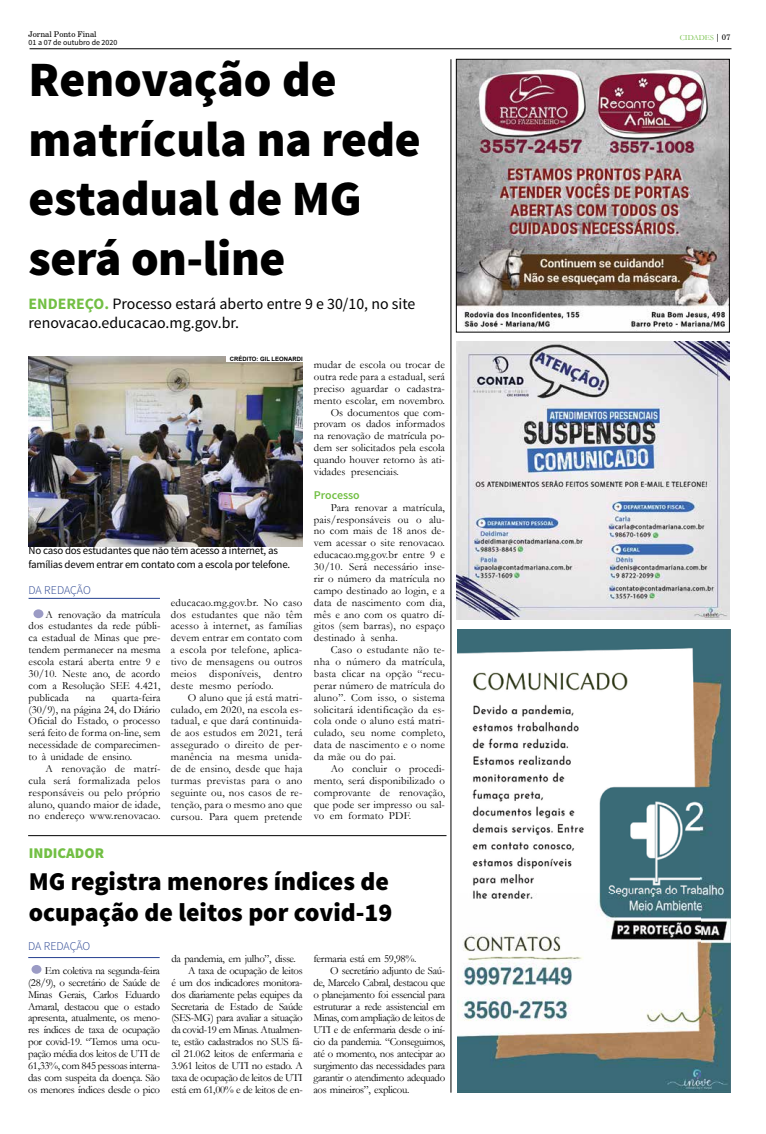
<style>
.page{position:relative;width:766px;height:1134px;background:#fff}
.page>*{position:absolute;margin:0;border:0;box-sizing:border-box;transform-origin:0 0}
.t1{font:900 49.5px/59.4px "Source Sans Pro";letter-spacing:-.01em;color:#000}
.t2{font:900 25.7px/30.9px "Source Sans Pro";color:#000}
.t3{font:15.8px/19px "Source Sans Pro";color:#000}
.t4{font:900 14.8px "Source Sans Pro";color:#72bf44}
.t5{font:300 11.9px "Source Sans Pro";letter-spacing:-.01em;color:#25408f}
.t6{font:600 11.9px "Source Sans Pro";color:#72bf44}
.t7{font:10.9px/11.9px "Garamond";letter-spacing:-.015em;color:#000;text-align:justify}
.t8{font:10.9px "Garamond";letter-spacing:.01em;color:#000}
.t9{font:10.9px/13.1px "Source Sans Pro";letter-spacing:-.02em;color:#000}
.t10{font:7.9px "Source Sans Pro";color:#000}
.t11{font:7.9px "Century Schlbk Cyrillic BT";color:#000}
.t12{font:7.9px "Garamond";color:#72bf44}
.t13{font:700 5.9px "Arial";color:#000}
.s1{font-weight:700;color:#72bf44}
.s2{font-family:"Century Schlbk Cyrillic BT";color:#000}
</style>
<div class="page">
<hr style="left:30px;top:49px;width:701px;height:1px;background:#000">
<img style="left:456px;top:341px;width:273px;height:279px">
<img style="left:457px;top:629px;width:273px;height:464px">
<hr style="left:450px;top:59px;width:1px;height:1034px;background:#000">
<img style="left:458px;top:61px;width:269px;height:269px">
<div style="left:456px;top:59px;width:273px;height:273px;border:1px solid #000"></div>
<hr style="left:29px;top:598px;width:131px;height:1px;background:#25408f">
<div style="left:33px;top:609px;width:10px;height:9px;background:#9b9bc5;border-radius:50%"></div>
<img style="left:29px;top:356px;width:273px;height:190px">
<div style="left:226px;top:356px;width:76px;height:6px;background:#fff"></div>
<div style="left:31px;top:965px;width:10px;height:9px;background:#9b9bc5;border-radius:50%"></div>
<hr style="left:28px;top:835px;width:418px;height:1px;background:#000">
<hr style="left:28px;top:957px;width:132px;height:1px;background:#25408f">
<p class="t11" style="left:29px;top:30px;width:69px">Jornal Ponto Final</p>
<p class="t10" style="left:29px;top:38px;width:90px">01 a 07 de outubro de 2020</p>
<h1 class="t1" style="left:29px;top:52px;width:393px">Renovação de matrícula na rede estadual de MG será on-line</h1>
<h3 class="t3" style="left:29px;top:294px;width:388px"><span class="s1">ENDEREÇO.</span> Processo estará aberto entre 9 e 30/10, no site renovacao.educacao.mg.gov.br.</h3>
<p class="t13" style="left:230px;top:354px;width:74px">CRÉDITO: GIL LEONARDI</p>
<p class="t9" style="left:29px;top:544px;width:263px">No caso dos estudantes que não têm acesso à internet, as famílias devem entrar em contato com a escola por telefone.</p>
<p class="t5" style="left:29px;top:583px;width:64px">DA REDAÇÃO</p>
<p class="t7" style="left:29px;top:608px;width:133px;text-indent:17px">A renovação da matrícula dos estudantes da rede públi&shy;ca estadual de Minas que pre&shy;tendem permanecer na mesma escola estará aberta entre 9 e 30/10. Neste ano, de acordo com a Resolução SEE 4.421, publicada</p>
<p class="t7" style="left:29px;top:691px;width:133px;text-indent:83px">quarta-feira (30/9), na página 24, do Diário Oficial do Estado, o processo será feito de forma on-line, sem necessidade de comparecimen&shy;to à unidade de ensino.</p>
<p class="t7" style="left:29px;top:762px;width:133px;text-indent:17px">A renovação de matrí&shy;cula será formalizada pelos responsáveis ou pelo próprio aluno, quando maior de idade, no endereço www.renovacao.</p>
<p class="t7" style="left:85px;top:691px;width:11px">na</p>
<p class="t7" style="left:171px;top:596px;width:133px">educacao.mg.gov.br. No caso dos estudantes que não têm acesso à internet, as famílias devem entrar em contato com a escola por telefone, aplica&shy;tivo de mensagens ou outros meios disponíveis, dentro deste mesmo período.</p>
<p class="t7" style="left:171px;top:691px;width:133px;text-indent:17px">O aluno que já está matri&shy;culado, em 2020, na escola es&shy;tadual, e que dará continuida&shy;de aos estudos em 2021, terá assegurado o direito de per&shy;manência na mesma unida&shy;de de ensino, desde que haja turmas previstas para o ano seguinte ou, nos casos de re&shy;tenção, para o mesmo ano que cursou. Para quem pretende</p>
<p class="t8" style="left:314px;top:357px;width:133px">mudar de escola ou trocar de</p>
<p class="t8" style="left:314px;top:369px;width:133px">outra rede para a estadual, será</p>
<p class="t8" style="left:314px;top:381px;width:132px">preciso aguardar o cadastra-</p>
<p class="t8" style="left:314px;top:393px;width:133px">mento escolar, em novembro.</p>
<p class="t7" style="left:330px;top:406px;width:116px">Os documentos que com-</p>
<p class="t7" style="left:314px;top:418px;width:133px">provam os dados informados</p>
<p class="t7" style="left:314px;top:430px;width:133px">na renovação de matrícula po-</p>
<p class="t7" style="left:314px;top:442px;width:133px">dem ser solicitados pela escola</p>
<p class="t7" style="left:314px;top:453px;width:133px">quando houver retorno às ati-</p>
<p class="t7" style="left:314px;top:465px;width:86px">vidades presenciais.</p>
<p class="t6" style="left:314px;top:487px;width:47px">Processo</p>
<p class="t7" style="left:314px;top:501px;width:133px;text-indent:17px">Para renovar a matrícula, pais/responsáveis ou o alu&shy;no com mais de 18 anos de&shy;vem acessar o site renovacao. educacao.mg.gov.br entre 9 e 30/10. Será necessário inse&shy;rir o número da matrícula no campo destinado ao login, e a data de nascimento com dia, mês e ano com os quatro dí&shy;gitos (sem barras), no espaço destinado à senha.</p>
<p class="t7" style="left:314px;top:643px;width:133px;text-indent:17px">Caso o estudante não te&shy;nha o número da matrícula, basta clicar na opção “recu&shy;perar número de matrícula do aluno”. Com isso, o sistema solicitará identificação da es&shy;cola onde o aluno está matri&shy;culado, seu nome completo, data de nascimento e o nome da mãe ou do pai.</p>
<p class="t7" style="left:314px;top:762px;width:133px;text-indent:17px">Ao concluir o procedi&shy;mento, será disponibilizado o comprovante de renovação, que pode ser impresso ou sal&shy;vo em formato PDF.</p>
<h3 class="t4" style="left:29px;top:844px;width:77px">INDICADOR</h3>
<h2 class="t2" style="left:29px;top:867px;width:365px">MG registra menores índices de ocupação de leitos por covid-19</h2>
<p class="t7" style="left:28px;top:964px;width:133px;text-indent:17px">Em coletiva na segunda-feira (28/9), o secretário de Saúde de Minas Gerais, Carlos Eduardo Amaral, destacou que o estado apresenta, atualmente, os meno&shy;res índices de taxa de ocupação por covid-19. “Temos uma ocu&shy;pação média dos leitos de UTI de 61,33%, com 845 pessoas interna&shy;das com suspeita da doença. São os menores índices desde o pico</p>
<p class="t5" style="left:28px;top:939px;width:64px">DA REDAÇÃO</p>
<p class="t7" style="left:171px;top:952px;width:126px">da pandemia, em julho”, disse.</p>
<p class="t7" style="left:188px;top:964px;width:116px">A taxa de ocupação de leitos</p>
<p class="t7" style="left:171px;top:976px;width:133px">é um dos indicadores monitora-</p>
<p class="t7" style="left:171px;top:988px;width:133px">dos diariamente pelas equipes da</p>
<p class="t7" style="left:171px;top:1000px;width:133px">Secretaria de Estado de Saúde</p>
<p class="t7" style="left:171px;top:1012px;width:133px">(SES-MG) para avaliar a situação</p>
<p class="t7" style="left:171px;top:1024px;width:133px">da covid-19 em Minas. Atualmen-</p>
<p class="t7" style="left:171px;top:1035px;width:133px">te, estão cadastrados no SUS fá-</p>
<p class="t7" style="left:171px;top:1047px;width:133px">cil 21.062 leitos de enfermaria e</p>
<p class="t7" style="left:171px;top:1059px;width:133px">3.961 leitos de UTI no estado. A</p>
<p class="t7" style="left:171px;top:1071px;width:133px">taxa de ocupação de leitos de UTI</p>
<p class="t7" style="left:171px;top:1083px;width:133px">está em 61,00% e de leitos de en-</p>
<p class="t7" style="left:313px;top:952px;width:104px">fermaria está em 59,98%.</p>
<p class="t7" style="left:330px;top:964px;width:117px">O secretário adjunto de Saú-</p>
<p class="t7" style="left:313px;top:976px;width:133px">de, Marcelo Cabral, destacou que</p>
<p class="t7" style="left:313px;top:988px;width:133px">o planejamento foi essencial para</p>
<p class="t7" style="left:313px;top:1000px;width:133px">estruturar a rede assistencial em</p>
<p class="t7" style="left:313px;top:1012px;width:133px">Minas, com ampliação de leitos de</p>
<p class="t7" style="left:313px;top:1024px;width:133px">UTI e de enfermaria desde o iní-</p>
<p class="t7" style="left:313px;top:1035px;width:133px">cio da pandemia. “Conseguimos,</p>
<p class="t7" style="left:313px;top:1047px;width:133px">até o momento, nos antecipar ao</p>
<p class="t7" style="left:313px;top:1059px;width:133px">surgimento das necessidades para</p>
<p class="t7" style="left:313px;top:1071px;width:133px">garantir o atendimento adequado</p>
<p class="t7" style="left:313px;top:1083px;width:97px">aos mineiros”, explicou.</p>
<p class="t12" style="left:679px;top:32px;width:52px">CIDADES <span class="s2">| 07</span></p>
</div>
